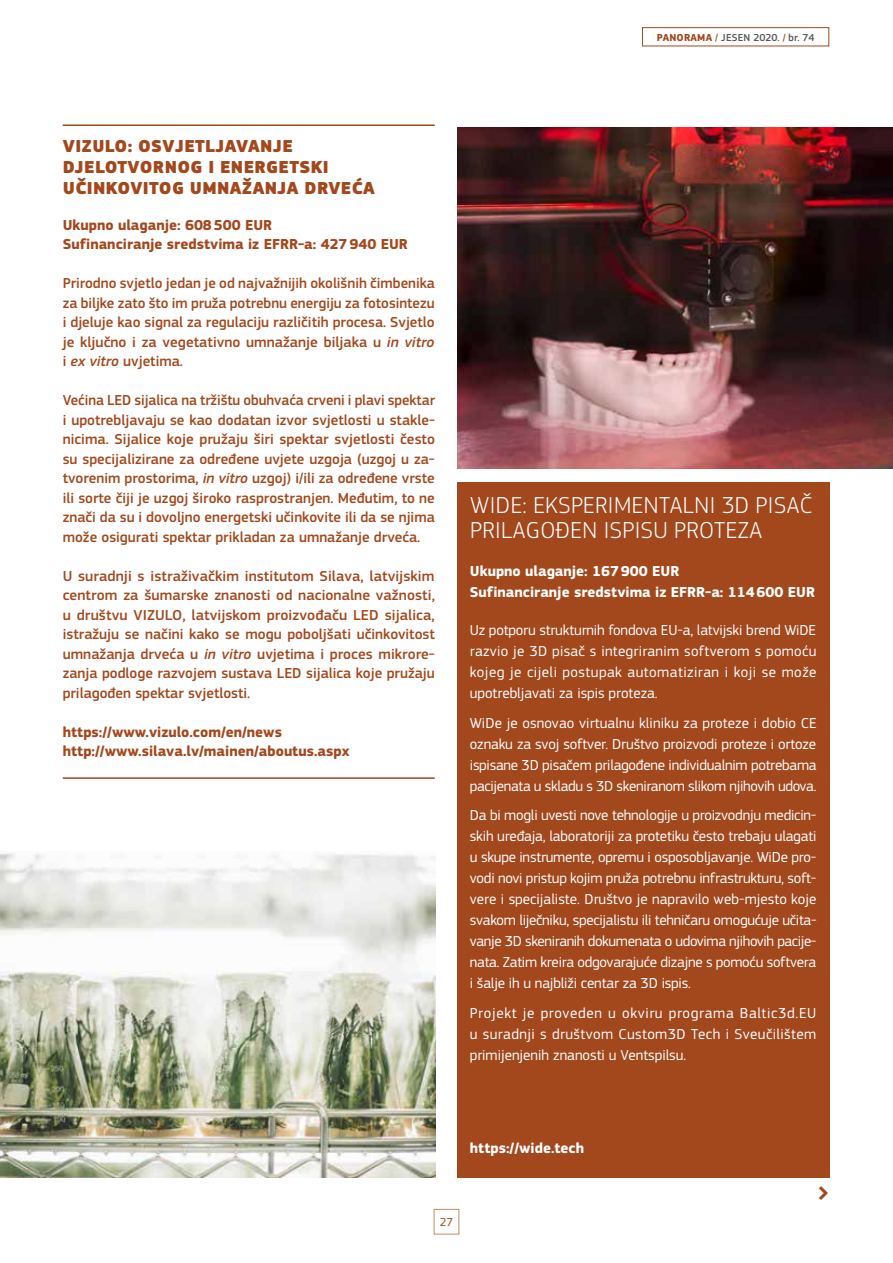
<style>
.page{position:relative;width:893px;height:1263px;background:#fff}
.page>*{position:absolute;margin:0;border:0;box-sizing:border-box;transform-origin:0 0}
.t1{font:300 24px/25.5px "EC Square Sans Pro";letter-spacing:.02em;color:#fff}
.t2{font:900 18px/21px "EC Square Sans Pro";letter-spacing:.02em;color:#a3481d}
.t3{font:500 15px/19.5px "EC Square Sans Pro";color:#a3481d;text-align:justify}
.t4{font:15px/21px "EC Square Sans Pro";letter-spacing:-.01em;color:#fff;text-align:justify}
.t5{font:700 15px/19.5px "EC Square Sans Pro";color:#a3481d}
.t6{font:700 15px/21px "EC Square Sans Pro";color:#fff}
.t7{font:12px "EC Square Sans Pro";color:#a3481d}
.t8{font:500 10.5px "EC Square Sans Pro";color:#575756}
.s1{font-weight:700;color:#a3481d}
.s2{color:#a3481d}
.s3{font-style:italic}
</style>
<div class="page">
<div style="left:434px;top:1209px;width:25px;height:25px;border:1px solid #c68b68"></div>
<div style="left:642px;top:27px;width:187px;height:19px;border:1px solid #a3481d"></div>
<hr style="left:63px;top:124px;width:372px;height:2px;background:#a3481d">
<hr style="left:63px;top:777px;width:372px;height:2px;background:#a3481d">
<div style="left:457px;top:482px;width:372px;height:696px;background:#a3481d"></div>
<img style="left:457px;top:128px;width:436px;height:341px">
<img style="left:0;top:853px;width:436px;height:325px">
<p class="t8" style="left:657px;top:31px;width:159px"><span class="s1">PANORAMA</span> <span class="s2">/</span> JESEN 2020. <span class="s2">/</span> br. 74</p>
<p class="t2" style="left:63px;top:136px;width:314px">VIZULO: OSVJETLJAVANJE<br>DJELOTVORNOG I ENERGETSKI<br>UČINKOVITOG UMNAŽANJA DRVEĆA</p>
<p class="t5" style="left:63px;top:215px;width:347px">Ukupno ulaganje: 608500 EUR<br>Sufinanciranje sredstvima iz EFRR-a: 427940 EUR</p>
<p class="t3" style="left:63px;top:274px;width:374px">Prirodno svjetlo jedan je od najvažnijih okolišnih čimbenika za biljke zato što im pruža potrebnu energiju za fotosintezu i djeluje kao signal za regulaciju različitih procesa. Svjetlo je ključno i za vegetativno umnažanje biljaka u <span class="s3">in vitro </span>i <span class="s3">ex vitro</span> uvjetima.</p>
<p class="t3" style="left:63px;top:391px;width:374px">Većina LED sijalica na tržištu obuhvaća crveni i plavi spektar i upotrebljavaju se kao dodatan izvor svjetlosti u stakle&shy;nicima. Sijalice koje pružaju širi spektar svjetlosti često su specijalizirane za određene uvjete uzgoja (uzgoj u za&shy;tvorenim prostorima, <span class="s3">in vitro</span> uzgoj) i/ili za određene vrste ili sorte čiji je uzgoj široko rasprostranjen. Međutim, to ne znači da su i dovoljno energetski učinkovite ili da se njima može osigurati spektar prikladan za umnažanje drveća.</p>
<p class="t3" style="left:63px;top:566px;width:374px">U suradnji s istraživačkim institutom Silava, latvijskim centrom za šumarske znanosti od nacionalne važnosti, u društvu VIZULO, latvijskom proizvođaču LED sijalica, istražuju se načini kako se mogu poboljšati učinkovitost umnažanja drveća u <span class="s3">in vitro</span> uvjetima i proces mikrore&shy;zanja podloge razvojem sustava LED sijalica koje pružaju prilagođen spektar svjetlosti.</p>
<p class="t5" style="left:63px;top:722px;width:288px">https://www.vizulo.com/en/news http://www.silava.lv/mainen/aboutus.aspx</p>
<h1 class="t1" style="left:470px;top:492px;width:343px">WIDE: EKSPERIMENTALNI 3D PISAČ<br>PRILAGOĐEN ISPISU PROTEZA</h1>
<p class="t6" style="left:470px;top:561px;width:347px">Ukupno ulaganje: 167900 EUR<br>Sufinanciranje sredstvima iz EFRR-a: 114600 EUR</p>
<p class="t4" style="left:470px;top:620px;width:348px">Uz potporu strukturnih fondova EU-a, latvijski brend WiDE razvio je 3D pisač s integriranim softverom s pomoću kojeg je cijeli postupak automatiziran i koji se može upotrebljavati za ispis proteza.</p>
<p class="t4" style="left:470px;top:712px;width:348px">WiDe je osnovao virtualnu kliniku za proteze i dobio CE oznaku za svoj softver. Društvo proizvodi proteze i ortoze ispisane 3D pisačem prilagođene individualnim potrebama pacijenata u skladu s 3D skeniranom slikom njihovih udova.</p>
<p class="t4" style="left:470px;top:805px;width:348px">Da bi mogli uvesti nove tehnologije u proizvodnju medicin&shy;skih uređaja, laboratoriji za protetiku često trebaju ulagati u skupe instrumente, opremu i osposobljavanje. WiDe pro&shy;vodi novi pristup kojim pruža potrebnu infrastrukturu, soft&shy;vere i specijaliste. Društvo je napravilo web-mjesto koje svakom liječniku, specijalistu ili tehničaru omogućuje učita&shy;vanje 3D skeniranih dokumenata o udovima njihovih pacije&shy;nata. Zatim kreira odgovarajuće dizajne s pomoću softvera i šalje ih u najbliži centar za 3D ispis.</p>
<p class="t4" style="left:470px;top:1003px;width:348px">Projekt je proveden u okviru programa Baltic3d.EU u suradnji s društvom Custom3D Tech i Sveučilištem primijenjenih znanosti u Ventspilsu.</p>
<p class="t6" style="left:470px;top:1138px;width:116px">https://wide.tech</p>
<p class="t7" style="left:440px;top:1215px;width:15px">27</p>
</div>
